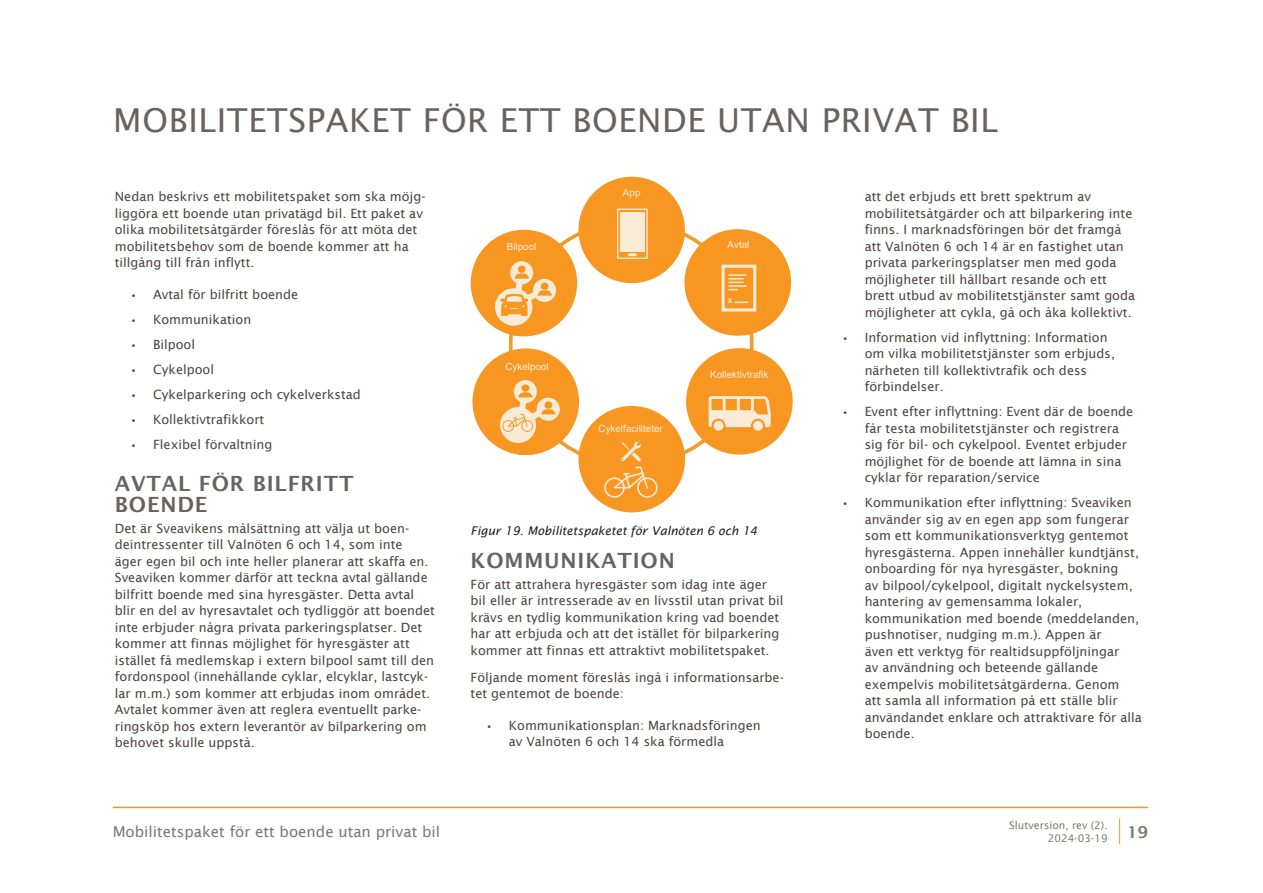
<style>
.page{position:relative;width:1263px;height:893px;background:#fff}
.page>*{position:absolute;margin:0;border:0;box-sizing:border-box;transform-origin:0 0}
.t1{font:33px "Lucida Sans";letter-spacing:.02em;color:#69625d}
.t2{font:600 21px/21px "Lucida Sans";letter-spacing:.04em;color:#69625d}
.t3{font:600 16.5px "Lucida Sans";color:#7a7a73}
.t4{font:15px "Lucida Sans";color:#7a7a73}
.t5{font:12.75px/16.5px "Lucida Sans";color:#4d453f}
.t6{font:italic 12px "Lucida Sans";color:#231f20}
.t7{font:10.5px/12.6px "Lucida Sans";color:#7a7a73;text-align:right}
.t8{font:9.9px "Arial";color:#fbecd7}
.t9{font:700 8.55px "Arial";color:#faebd6}
.s1{font-family:"Myriad Pro"}
</style>
<div class="page">
<hr style="left:113px;top:807px;width:1035px;height:1px;background:#f7971f">
<svg style="left:1119px;top:818px;width:1px;height:26px"></svg>
<div style="left:472px;top:348px;width:107px;height:107px;background:#f79722;border-radius:50%"></div>
<div style="left:500px;top:407px;width:36px;height:36px;background:#faebd6;border-radius:50%"></div>
<div style="left:514px;top:380px;width:23px;height:23px;background:#faebd6;border-radius:50%"></div>
<svg style="left:537px;top:398px;width:23px;height:23px"></svg>
<div style="left:521px;top:384px;width:8px;height:8px;background:#f79722;border-radius:50%"></div>
<svg style="left:502px;top:392px;width:54px;height:40px"></svg>
<div style="left:471px;top:230px;width:106px;height:106px;background:#f79722;border-radius:50%"></div>
<div style="left:480px;top:253px;width:83px;height:83px;background:#f79722;border-radius:50%"></div>
<div style="left:495px;top:288px;width:37px;height:38px;background:#faebd6;border-radius:50%"></div>
<div style="left:510px;top:261px;width:23px;height:23px;background:#faebd6;border-radius:50%"></div>
<div style="left:533px;top:279px;width:23px;height:23px;background:#faebd6;border-radius:50%"></div>
<div style="left:518px;top:266px;width:8px;height:7px;background:#f79722;border-radius:50%"></div>
<svg style="left:501px;top:273px;width:51px;height:43px"></svg>
<div style="left:578px;top:177px;width:107px;height:106px;background:#f79722;border-radius:50%"></div>
<div style="left:617px;top:209px;width:31px;height:50px;border:1px solid #faebd6"></div>
<div style="left:620px;top:212px;width:24px;height:39px;background:#faebd6"></div>
<svg style="left:627px;top:253px;width:10px;height:3px"></svg>
<div style="left:684px;top:229px;width:107px;height:107px;background:#f79722;border-radius:50%"></div>
<div style="left:721px;top:265px;width:35px;height:47px;border:3px solid #faebd6"></div>
<svg style="left:735px;top:302px;width:13px;height:1px"></svg>
<svg style="left:728px;top:274px;width:18px;height:16px"></svg>
<div style="left:578px;top:406px;width:107px;height:106px;background:#f79722;border-radius:50%"></div>
<svg style="left:621px;top:442px;width:20px;height:19px"></svg>
<svg style="left:604px;top:467px;width:54px;height:31px"></svg>
<div style="left:686px;top:348px;width:107px;height:107px;background:#f79722;border-radius:50%"></div>
<svg style="left:709px;top:396px;width:62px;height:31px"></svg>
<div style="left:753px;top:421px;width:10px;height:10px;background:#faebd6;border-radius:50%"></div>
<div style="left:714px;top:421px;width:9px;height:10px;background:#faebd6;border-radius:50%"></div>
<h1 class="t1" style="left:113px;top:101px;width:886px">MOBILITETSPAKET FÖR ETT BOENDE UTAN PRIVAT BIL</h1>
<p class="t5" style="left:115px;top:188px;width:312px">Nedan beskrivs ett mobilitetspaket som ska möjg&shy;liggöra ett boende utan privatägd bil. Ett paket av olika mobilitetsåtgärder föreslås för att möta det mobilitetsbehov som de boende kommer att ha tillgång till från inflytt.</p>
<p class="t5" style="left:132px;top:286px;width:168px"><span class="s1">•</span> Avtal för bilfritt boende</p>
<p class="t5" style="left:132px;top:311px;width:121px"><span class="s1">•</span> Kommunikation</p>
<p class="t5" style="left:132px;top:336px;width:65px"><span class="s1">•</span> Bilpool</p>
<p class="t5" style="left:132px;top:361px;width:84px"><span class="s1">•</span> Cykelpool</p>
<p class="t5" style="left:132px;top:386px;width:231px"><span class="s1">•</span> Cykelparkering och cykelverkstad</p>
<p class="t5" style="left:132px;top:411px;width:134px"><span class="s1">•</span> Kollektivtrafikkort</p>
<p class="t5" style="left:132px;top:436px;width:142px"><span class="s1">•</span> Flexibel förvaltning</p>
<h2 class="t2" style="left:115px;top:473px;width:240px">AVTAL FÖR BILFRITT<br>BOENDE</h2>
<p class="t5" style="left:115px;top:520px;width:322px">Det är Sveavikens målsättning att välja ut boen&shy;deintressenter till Valnöten 6 och 14, som inte<br>äger egen bil och inte heller planerar att skaffa en.<br>Sveaviken kommer därför att teckna avtal gällande bilfritt boende med sina hyresgäster. Detta avtal blir en del av hyresavtalet och tydliggör att boendet inte erbjuder några privata parkeringsplatser. Det kommer att finnas möjlighet för hyresgäster att istället få medlemskap i extern bilpool samt till den fordonspool (innehållande cyklar, elcyklar, lastcyk&shy;lar m.m.) som kommer att erbjudas inom området.<br>Avtalet kommer även att reglera eventuellt parke&shy;ringsköp hos extern leverantör av bilparkering om behovet skulle uppstå.</p>
<p class="t8" style="left:507px;top:239px;width:31px">Bilpool</p>
<p class="t8" style="left:505px;top:360px;width:45px">Cykelpool</p>
<p class="t8" style="left:623px;top:186px;width:19px">App</p>
<p class="t8" style="left:599px;top:422px;width:66px">Cykelfaciliteter</p>
<p class="t8" style="left:727px;top:238px;width:23px">Avtal</p>
<p class="t9" style="left:728px;top:294px;width:6px">x</p>
<p class="t8" style="left:710px;top:368px;width:60px">Kollektivtrafik</p>
<p class="t6" style="left:471px;top:524px;width:288px">Figur 19. Mobilitetspaketet för Valnöten 6 och 14</p>
<h2 class="t2" style="left:471px;top:550px;width:206px">KOMMUNIKATION</h2>
<p class="t5" style="left:471px;top:576px;width:314px">För att attrahera hyresgäster som idag inte äger bil eller är intresserade av en livsstil utan privat bil krävs en tydlig kommunikation kring vad boendet har att erbjuda och att det istället för bilparkering kommer att finnas ett attraktivt mobilitetspaket.</p>
<p class="t5" style="left:471px;top:669px;width:315px">Följande moment föreslås ingå i informationsarbe&shy;tet gentemot de boende:</p>
<p class="t5" style="left:509px;top:717px;width:253px;text-indent:-21px"><span class="s1">•</span> Kommunikationsplan: Marknadsföringen av Valnöten 6 och 14 ska förmedla</p>
<p class="t5" style="left:865px;top:189px;width:272px">att det erbjuds ett brett spektrum av mobilitetsåtgärder och att bilparkering inte finns. I marknadsföringen bör det framgå att Valnöten 6 och 14 är en fastighet utan privata parkeringsplatser men med goda möjligheter till hållbart resande och ett brett utbud av mobilitetstjänster samt goda möjligheter att cykla, gå och åka kollektivt.</p>
<p class="t5" style="left:865px;top:329px;width:252px;text-indent:-21px"><span class="s1">•</span> Information vid inflyttning: Information om vilka mobilitetstjänster som erbjuds, närheten till kollektivtrafik och dess förbindelser.</p>
<p class="t5" style="left:865px;top:404px;width:270px;text-indent:-21px"><span class="s1">•</span> Event efter inflyttning: Event där de boende får testa mobilitetstjänster och registrera sig för bil- och cykelpool. Eventet erbjuder möjlighet för de boende att lämna in sina cyklar för reparation/service</p>
<p class="t5" style="left:865px;top:495px;width:279px;text-indent:-21px"><span class="s1">•</span> Kommunikation efter inflyttning: Sveaviken använder sig av en egen app som fungerar som ett kommunikationsverktyg gentemot hyresgästerna. Appen innehåller kundtjänst, onboarding för nya hyresgäster, bokning<br>av bilpool/cykelpool, digitalt nyckelsystem, hantering av gemensamma lokaler, kommunikation med boende (meddelanden, pushnotiser, nudging m.m.). Appen är<br>även ett verktyg för realtidsuppföljningar<br>av användning och beteende gällande exempelvis mobilitetsåtgärderna. Genom<br>att samla all information på ett ställe blir användandet enklare och attraktivare för alla boende.</p>
<p class="t7" style="left:1009px;top:819px;width:100px">Slutversion, rev (2).<br>2024-03-19</p>
<p class="t4" style="left:113px;top:823px;width:329px">Mobilitetspaket för ett boende utan privat bil</p>
<p class="t3" style="left:1127px;top:822px;width:23px">19</p>
</div>
